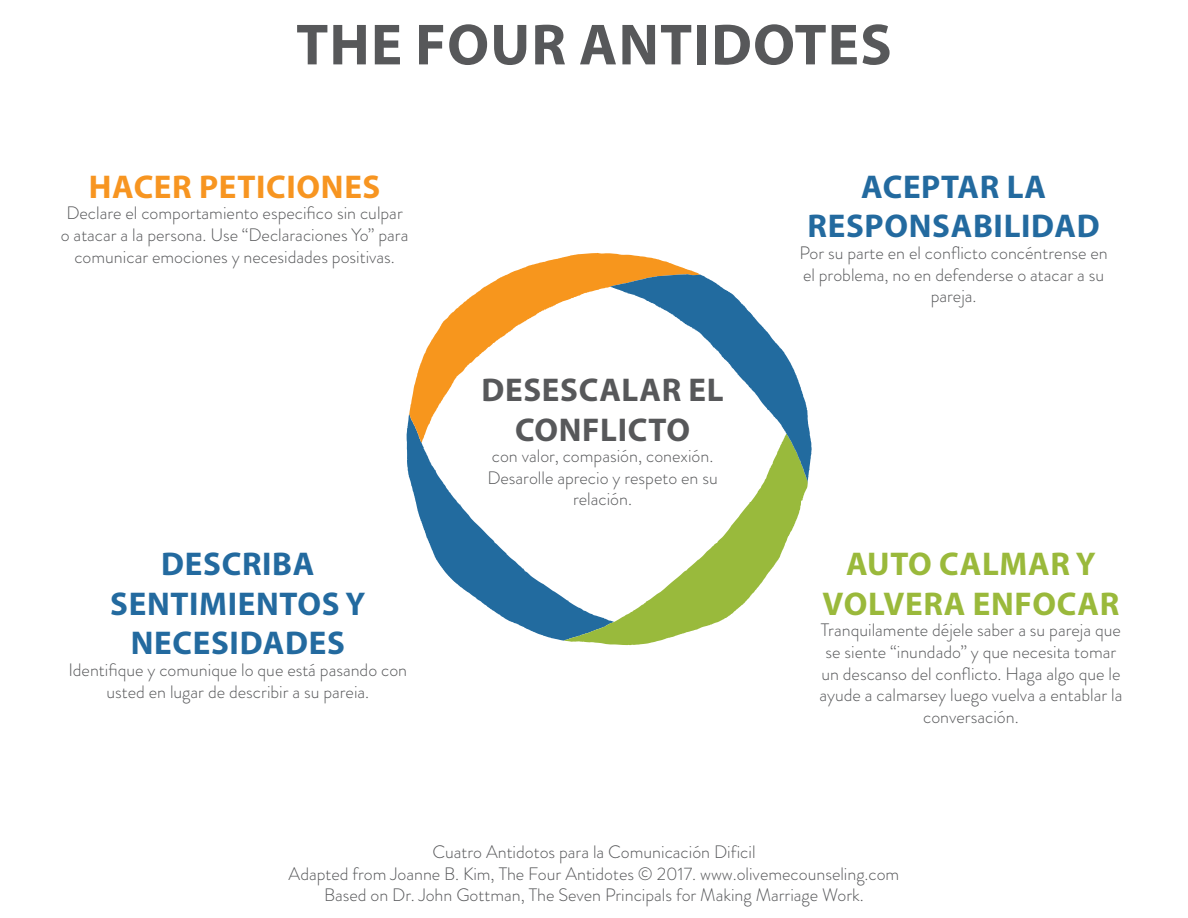
<style>
.page{position:relative;width:1188px;height:918px;background:#fff}
.page>*{position:absolute;margin:0;border:0;box-sizing:border-box;transform-origin:0 0}
.Heading{font:700 58.5px "Myriad Pro";letter-spacing:.02em;color:#57585a}
.Graph_Heading{font:700 33px/39.6px "Myriad Pro";letter-spacing:.02em;color:#236a9f;text-align:center}
.t1{font:700 33px/39.6px "Myriad Pro";letter-spacing:.02em;color:#9ab93b;text-align:center}
.t2{font:700 33px/39.6px "Myriad Pro";letter-spacing:.02em;color:#57585a;text-align:center}
.t3{font:700 33px "Myriad Pro";letter-spacing:.02em;color:#f79521}
.Body{font:300 18px/21.6px "Brandon Grotesque";color:#57585a;text-align:center}
</style>
<div class="page">
<svg style="left:407px;top:415px;width:157px;height:226px"></svg>
<svg style="left:564px;top:484px;width:244px;height:161px"></svg>
<svg style="left:409px;top:253px;width:290px;height:190px"></svg>
<svg style="left:610px;top:274px;width:202px;height:210px"></svg>
<p class="Heading" style="left:296px;top:7px;width:597px">THE FOUR ANTIDOTES</p>
<p class="t3" style="left:89px;top:165px;width:293px">HACER PETICIONES</p>
<p class="Body" style="left:61px;top:202px;width:349px">Declare el comportamiento especifico sin culpar o atacar a la persona. Use “Declaraciones Yo” para comunicar emociones y necesidades positivas.</p>
<p class="Graph_Heading" style="left:110px;top:543px;width:257px">DESCRIBA<br>SENTIMIENTOS Y<br>NECESIDADES</p>
<p class="Body" style="left:69px;top:659px;width:340px">Identifique y comunique lo que está pasando con usted en lugar de describir a su pareia.</p>
<p class="t2" style="left:482px;top:369px;width:244px">DESESCALAR EL<br>CONFLICTO</p>
<p class="Body" style="left:492px;top:445px;width:223px">con valor, compasión, conexión.</p>
<p class="Body" style="left:487px;top:467px;width:232px">Desarolle aprecio y respeto en su relación.</p>
<p class="Graph_Heading" style="left:808px;top:166px;width:293px">ACEPTAR LA<br>RESPONSABILIDAD</p>
<p class="Body" style="left:799px;top:242px;width:310px">Por su parte en el conflicto concéntrense en el problema, no en defenderse o atacar a su pareja.</p>
<p class="t1" style="left:822px;top:543px;width:299px">AUTO CALMAR Y<br>VOLVERA ENFOCAR</p>
<p class="Body" style="left:819px;top:620px;width:304px">Tranquilamente déjele saber a su pareja que se siente “inundado” y que necesita tomar un descanso del conflicto. Haga algo que le ayude a calmarsey luego vuelva a entablar la conversación.</p>
<p class="Body" style="left:289px;top:841px;width:612px">Cuatro Antidotos para la Comunicación Dificil<br>Adapted from Joanne B. Kim, The Four Antidotes © 2017. www.olivemecounseling.com<br>Based on Dr. John Gottman, The Seven Principals for Making Marriage Work.</p>
</div>
